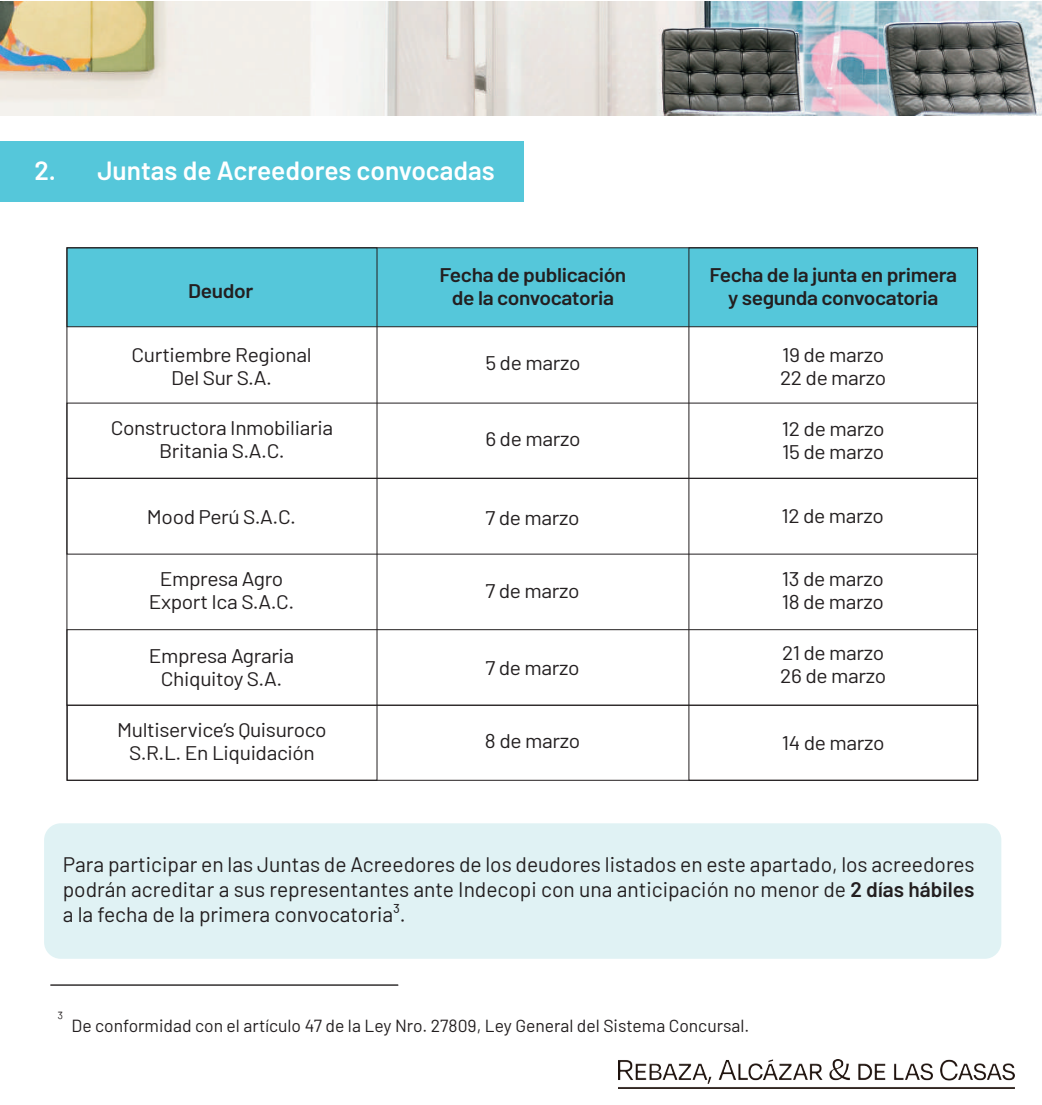
<style>
.page{position:relative;width:1042px;height:1105px;background:#fff}
.page>*{position:absolute;margin:0;border:0;box-sizing:border-box;transform-origin:0 0}
.t1{font:600 26.25px "Barlow";color:#fff}
.t2{font:21px/25.2px "Barlow";color:#231f20;text-align:justify}
.t3{font:19.78px/23.1px "Barlow";letter-spacing:-.02em;color:#231f20;text-align:center;scale:1.06 1}
.t4{font:600 19.78px/23.1px "Barlow";letter-spacing:-.02em;color:#231f20;text-align:center;scale:1.06 1}
.t5{font:17.5px "Barlow";color:#231f20}
.t6{font:300 17.5px "Barlow";color:#231f20}
.s1{font-weight:600}
</style>
<div class="page">
<div style="left:44px;top:823px;width:957px;height:136px;background:#daf0f2;border-radius:17px"></div>
<hr style="left:50px;top:984px;width:348px;height:2px;background:#231f20">
<div style="left:66px;top:247px;width:912px;height:80px;background:#55c7da;border:1px solid #231f20"></div>
<div style="left:66px;top:478px;width:912px;height:77px;border:1px solid #231f20"></div>
<div style="left:66px;top:629px;width:912px;height:77px;border:1px solid #231f20"></div>
<div style="left:0;top:141px;width:524px;height:61px;background:#55c7da"></div>
<img style="left:619px;top:1060px;width:396px;height:28px">
<img style="left:0;top:2px;width:1042px;height:114px">
<div style="left:67px;top:705px;width:911px;height:76px;border:1px solid #231f20"></div>
<h1 class="t1" style="left:34px;top:151px;width:462px">2. Juntas de Acreedores convocadas</h1>
<p class="t4" style="left:188px;top:277px;width:63px">Deudor</p>
<p class="t3" style="left:132px;top:342px;width:171px">Curtiembre Regional<br>Del Sur S.A.</p>
<p class="t3" style="left:111px;top:415px;width:211px">Constructora Inmobiliaria<br>Britania S.A.C.</p>
<p class="t4" style="left:439px;top:262px;width:178px">Fecha de publicación de la convocatoria</p>
<p class="t3" style="left:485px;top:350px;width:91px">5 de marzo</p>
<p class="t3" style="left:485px;top:426px;width:91px">6 de marzo</p>
<p class="t4" style="left:709px;top:262px;width:235px">Fecha de la junta en primera y segunda convocatoria</p>
<p class="t3" style="left:780px;top:342px;width:102px;text-align:left">19 de marzo<br>22 de marzo</p>
<p class="t3" style="left:782px;top:416px;width:98px;text-align:left">12 de marzo<br>15 de marzo</p>
<p class="t3" style="left:147px;top:504px;width:142px">Mood Perú S.A.C.</p>
<p class="t3" style="left:485px;top:505px;width:90px">7 de marzo</p>
<p class="t3" style="left:781px;top:503px;width:98px">12 de marzo</p>
<p class="t3" style="left:149px;top:566px;width:139px">Empresa Agro<br>Export Ica S.A.C.</p>
<p class="t3" style="left:485px;top:577px;width:90px">7 de marzo</p>
<p class="t3" style="left:782px;top:565px;width:98px;text-align:left">13 de marzo<br>18 de marzo</p>
<p class="t3" style="left:149px;top:643px;width:139px">Empresa Agraria<br>Chiquitoy S.A.</p>
<p class="t3" style="left:117px;top:717px;width:199px">Multiservice’s Quisuroco<br>S.R.L. En Liquidación</p>
<p class="t3" style="left:485px;top:654px;width:90px">7 de marzo</p>
<p class="t3" style="left:485px;top:728px;width:91px">8 de marzo</p>
<p class="t3" style="left:780px;top:640px;width:101px;text-align:left">21 de marzo<br>26 de marzo</p>
<p class="t3" style="left:782px;top:730px;width:98px">14 de marzo</p>
<p class="t2" style="left:63px;top:850px;width:913px">Para participar en las Juntas de Acreedores de los deudores listados en este apartado, los acreedores podrán acreditar a sus representantes ante Indecopi con una anticipación no menor de <span class="s1">2 días hábiles </span>a la fecha de la primera convocatoria³.</p>
<p class="t6" style="left:57px;top:1008px;width:7px">³</p>
<p class="t5" style="left:72px;top:1013px;width:679px">De conformidad con el artículo 47 de la Ley Nro. 27809, Ley General del Sistema Concursal.</p>
</div>
